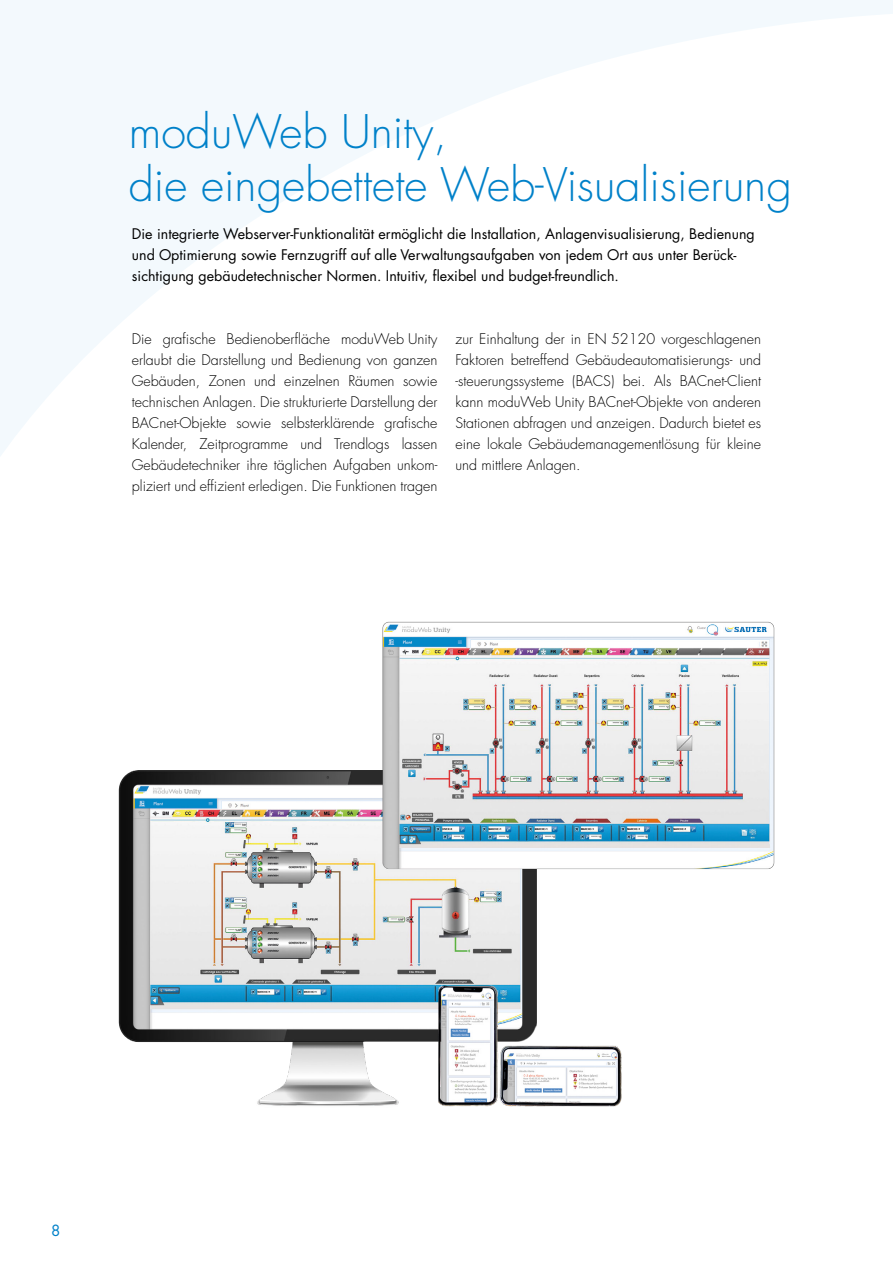
<style>
.page{position:relative;width:893px;height:1263px;background:#fff}
.page>*{position:absolute;margin:0;border:0;box-sizing:border-box;transform-origin:0 0}
.t1{font:300 45px/52.5px "Futura LT Pro";color:#0081c9}
.t2{font:15px "Futura LT Pro";color:#0081c9}
.t3{font:300 14.25px/21px "Futura LT Pro";color:#000;text-align:justify}
.t4{font:14.25px/21px "Futura LT Pro";color:#000}
</style>
<div class="page">
<svg style="left:0;top:0;width:893px;height:456px"></svg>
<img style="left:118px;top:621px;width:657px;height:486px">
<h1 class="t1" style="left:129px;top:106px;width:665px">moduWeb Unity,<br>die eingebettete Web-Visualisierung</h1>
<p class="t4" style="left:132px;top:223px;width:624px">Die integrierte Webserver-Funktionalität ermöglicht die Installation, Anlagenvisualisierung, Bedienung und Optimierung sowie Fernzugriff auf alle Verwaltungsaufgaben von jedem Ort aus unter Berück&shy;sichtigung gebäudetechnischer Normen. Intuitiv, flexibel und budget-freundlich.</p>
<p class="t3" style="left:132px;top:329px;width:307px">Die grafische Bedienoberfläche moduWeb Unity erlaubt die Darstellung und Bedienung von ganzen Gebäuden, Zonen und einzelnen Räumen sowie technischen Anlagen. Die strukturierte Darstellung der BACnet-Objekte sowie selbsterklärende grafische Kalender, Zeitprogramme und Trendlogs lassen Gebäudetechniker ihre täglichen Aufgaben unkom&shy;pliziert und effizient erledigen. Die Funktionen tragen</p>
<p class="t3" style="left:455px;top:329px;width:307px">zur Einhaltung der in EN 52120 vorgeschlagenen Faktoren betreffend Gebäudeautomatisierungs- und -steuerungssysteme (BACS) bei. Als BACnet-Client kann moduWeb Unity BACnet-Objekte von anderen Stationen abfragen und anzeigen. Dadurch bietet es eine lokale Gebäudemanagementlösung für kleine und mittlere Anlagen.</p>
<p class="t2" style="left:51px;top:1220px;width:11px">8</p>
</div>
